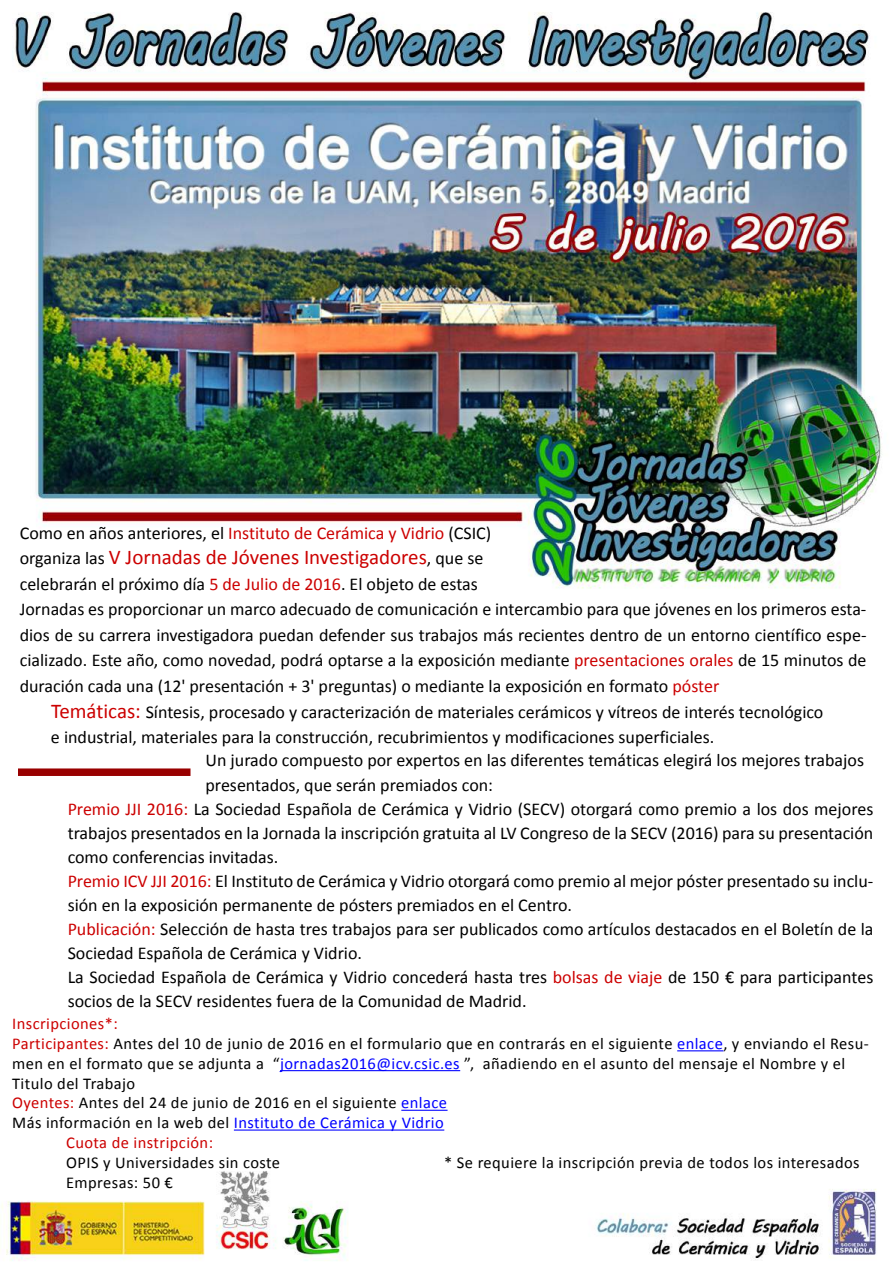
<style>
.page{position:relative;width:893px;height:1263px;background:#fff}
.page>*{position:absolute;margin:0;border:0;box-sizing:border-box;transform-origin:0 0}
.t1{font:21px "Calibri";color:#c00}
.t2{font:18px/24px "Calibri";color:#000}
.t3{font:16.5px "Calibri";letter-spacing:.025em;color:#000}
.t4{font:16.5px "Calibri";letter-spacing:.025em;color:#00f}
.t5{font:16.5px "Calibri";letter-spacing:.025em;color:#c00}
.s1{color:#c00}
.s2{font-size:18px;color:#000}
.s3{font-size:21px;color:#c00}
.s4{color:#00f}
.s5{color:#000}
</style>
<div class="page">
<img style="left:1px;top:12px;width:881px;height:1249px">
<div style="left:18px;top:768px;width:172px;height:8px;background:#900"></div>
<hr style="left:677px;top:1050px;width:46px;height:1px;background:#00f">
<hr style="left:280px;top:1070px;width:180px;height:1px;background:#00f">
<hr style="left:401px;top:1110px;width:47px;height:1px;background:#00f">
<hr style="left:234px;top:1129px;width:210px;height:1px;background:#00f">
<p class="t2" style="left:20px;top:521px;width:473px">Como en años anteriores, el <span class="s1">Instituto de Cerámica y Vidrio</span> (CSIC)</p>
<p class="t1" style="left:20px;top:544px;width:465px"><span class="s2">organiza las</span> V Jornadas de Jóvenes Investigadores<span class="s2">, que se</span></p>
<p class="t2" style="left:20px;top:571px;width:848px;line-height:25.5px">celebrarán el próximo día <span class="s1">5 de Julio de 2016</span>. El objeto de estas<br>Jornadas es proporcionar un marco adecuado de comunicación e intercambio para que jóvenes en los primeros esta&shy;dios de su carrera investigadora puedan defender sus trabajos más recientes dentro de un entorno científico espe&shy;cializado. Este año, como novedad, podrá optarse a la exposición mediante <span class="s1">presentaciones orales</span> de 15 minutos de duración cada una (12' presentación + 3' preguntas) o mediante la exposición en formato <span class="s1">póster</span></p>
<p class="t2" style="left:51px;top:699px;width:774px;line-height:25.5px"><span class="s3">Temáticas:</span> Síntesis, procesado y caracterización de materiales cerámicos y vítreos de interés tecnológico e industrial, materiales para la construcción, recubrimientos y modificaciones superficiales.</p>
<p class="t2" style="left:206px;top:747px;width:660px;line-height:25.5px">Un jurado compuesto por expertos en las diferentes temáticas elegirá los mejores trabajos presentados, que serán premiados con:</p>
<p class="t2" style="left:68px;top:797px;width:807px"><span class="s1">Premio JJI 2016:</span> La Sociedad Española de Cerámica y Vidrio (SECV) otorgará como premio a los dos mejores trabajos presentados en la Jornada la inscripción gratuita al LV Congreso de la SECV (2016) para su presentación como conferencias invitadas.<br><span class="s1">Premio ICV JJI 2016:</span> El Instituto de Cerámica y Vidrio otorgará como premio al mejor póster presentado su inclu&shy;sión en la exposición permanente de pósters premiados en el Centro.<br><span class="s1">Publicación:</span> Selección de hasta tres trabajos para ser publicados como artículos destacados en el Boletín de la Sociedad Española de Cerámica y Vidrio.<br>La Sociedad Española de Cerámica y Vidrio concederá hasta tres <span class="s1">bolsas de viaje</span> de 150 € para participantes socios de la SECV residentes fuera de la Comunidad de Madrid.</p>
<p class="t5" style="left:12px;top:1013px;width:107px">Inscripciones*:</p>
<p class="t3" style="left:12px;top:1033px;width:858px"><span class="s1">Participantes:</span> Antes del 10 de junio de 2016 en el formulario que en contrarás en el siguiente <span class="s4">enlace</span>, y enviando el Resu-</p>
<p class="t3" style="left:12px;top:1053px;width:835px">men en el formato que se adjunta a “<span class="s4">jornadas2016@icv.csic.es</span> ”, añadiendo en el asunto del mensaje el Nombre y el</p>
<p class="t3" style="left:12px;top:1073px;width:125px">Titulo del Trabajo</p>
<p class="t3" style="left:12px;top:1092px;width:436px"><span class="s1">Oyentes:</span> Antes del 24 de junio de 2016 en el siguiente <span class="s4">enlace</span></p>
<p class="t4" style="left:12px;top:1112px;width:433px"><span class="s5">Más información en la web del</span> Instituto de Cerámica y Vidrio</p>
<p class="t5" style="left:66px;top:1132px;width:148px">Cuota de instripción:</p>
<p class="t3" style="left:66px;top:1152px;width:215px">OPIS y Universidades sin coste</p>
<p class="t3" style="left:444px;top:1152px;width:417px">* Se requiere la inscripción previa de todos los interesados</p>
<p class="t3" style="left:66px;top:1172px;width:108px">Empresas: 50 €</p>
</div>
